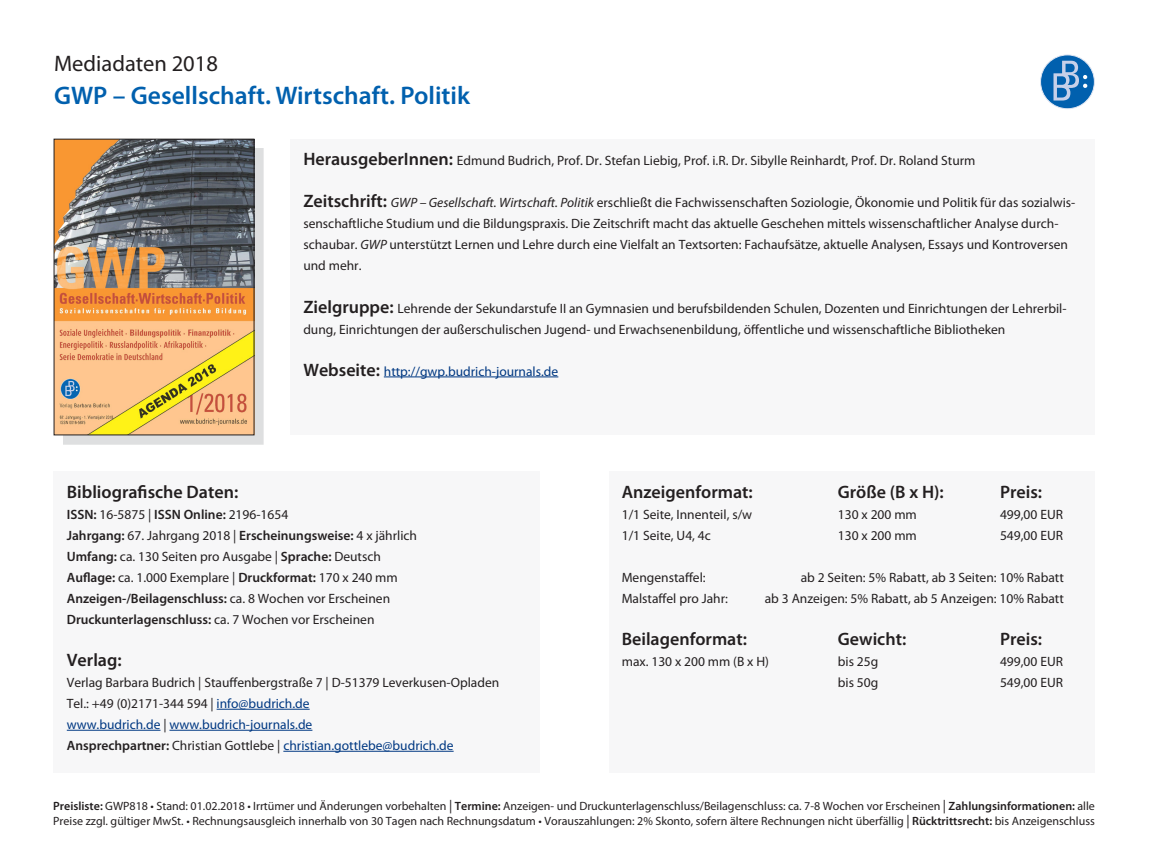
<style>
.page{position:relative;width:1149px;height:851px;background:#fff}
.page>*{position:absolute;margin:0;border:0;box-sizing:border-box;transform-origin:0 0}
.t1{font:600 25.5px "Myriad Pro";color:#0160ae}
.t2{font:22.5px "Myriad Pro";color:#231f20}
.t3{font:600 18px "Myriad Pro";color:#231f20}
.t4{font:13.5px/21px "Myriad Pro";color:#231f20}
.t5{font:600 13.5px "Myriad Pro";color:#231f20}
.t6{font:13.5px "Myriad Pro";color:#003882}
.t7{font:12px/15px "Myriad Pro";color:#231f20}
.s1{font-weight:600;font-size:18px}
.s2{font-style:italic}
.s3{font-weight:600;font-size:18px;color:#231f20}
.s4{font-weight:600}
.s5{font-weight:400}
.s6{color:#003882}
.s7{color:#231f20}
.s8{font-weight:600;color:#231f20}
.s9{font-size:13.5px}
</style>
<div class="page">
<div style="left:290px;top:139px;width:804px;height:296px;background:#f7f7f8"></div>
<hr style="left:384px;top:376px;width:174px;height:1px;background:#003882">
<div style="left:63px;top:148px;width:200px;height:296px;background:#939598;opacity:.3"></div>
<img style="left:56px;top:141px;width:196px;height:292px">
<div style="left:54px;top:139px;width:200px;height:296px;border:1px solid #231f20"></div>
<div style="left:53px;top:471px;width:487px;height:302px;background:#f7f7f8"></div>
<div style="left:608px;top:471px;width:486px;height:302px;background:#f7f7f8"></div>
<hr style="left:216px;top:708px;width:93px;height:1px;background:#003882">
<hr style="left:67px;top:729px;width:93px;height:1px;background:#003882">
<hr style="left:169px;top:729px;width:143px;height:1px;background:#003882">
<hr style="left:283px;top:750px;width:170px;height:1px;background:#003882">
<svg style="left:1040px;top:55px;width:53px;height:54px"></svg>
<div style="left:1039px;top:55px;width:55px;height:54px;border:1px solid #e0e6f3;border-radius:50%"></div>
<svg style="left:1053px;top:61px;width:33px;height:39px"></svg>
<p class="t2" style="left:54px;top:49px;width:165px">Mediadaten 2018</p>
<p class="t1" style="left:54px;top:80px;width:417px">GWP – Gesellschaft. Wirtschaft. Politik</p>
<p class="t4" style="left:303px;top:150px;width:673px"><span class="s1">HerausgeberInnen:</span> Edmund Budrich, Prof. Dr. Stefan Liebig, Prof. i.R. Dr. Sibylle Reinhardt, Prof. Dr. Roland Sturm</p>
<p class="t4" style="left:303px;top:192px;width:773px"><span class="s1">Zeitschrift:</span> <span class="s2">GWP – Gesellschaft. Wirtschaft. Politik</span> erschließt die Fachwissenschaften Soziologie, Ökonomie und Politik für das sozialwis&shy;senschaftliche Studium und die Bildungspraxis. Die Zeitschrift macht das aktuelle Geschehen mittels wissenschaftlicher Analyse durch&shy;schaubar. <span class="s2">GWP</span> unterstützt Lernen und Lehre durch eine Vielfalt an Textsorten: Fachaufsätze, aktuelle Analysen, Essays und Kontroversen und mehr.</p>
<p class="t4" style="left:303px;top:297px;width:764px"><span class="s1">Zielgruppe:</span> Lehrende der Sekundarstufe II an Gymnasien und berufsbildenden Schulen, Dozenten und Einrichtungen der Lehrerbil&shy;dung, Einrichtungen der außerschulischen Jugend- und Erwachsenenbildung, öffentliche und wissenschaftliche Bibliotheken</p>
<p class="t6" style="left:303px;top:362px;width:256px"><span class="s3">Webseite:</span> http://gwp.budrich-journals.de</p>
<p class="t3" style="left:67px;top:480px;width:173px">Bibliografische Daten:</p>
<p class="t4" style="left:67px;top:503px;width:223px"><span class="s4">ISSN:</span> 16-5875 | <span class="s4">ISSN Online:</span> 2196-1654</p>
<p class="t5" style="left:67px;top:526px;width:352px">Jahrgang: <span class="s5">67. Jahrgang 2018 |</span> Erscheinungsweise: <span class="s5">4 x jährlich</span></p>
<p class="t4" style="left:67px;top:545px;width:315px"><span class="s4">Umfang:</span> ca. 130 Seiten pro Ausgabe | <span class="s4">Sprache:</span> Deutsch</p>
<p class="t4" style="left:67px;top:566px;width:332px"><span class="s4">Auflage:</span> ca. 1.000 Exemplare | <span class="s4">Druckformat:</span> 170 x 240 mm</p>
<p class="t5" style="left:67px;top:589px;width:325px">Anzeigen-/Beilagenschluss: <span class="s5">ca. 8 Wochen vor Erscheinen</span></p>
<p class="t5" style="left:67px;top:610px;width:309px">Druckunterlagenschluss: <span class="s5">ca. 7 Wochen vor Erscheinen</span></p>
<p class="t3" style="left:67px;top:648px;width:56px">Verlag:</p>
<p class="t4" style="left:67px;top:671px;width:434px">Verlag Barbara Budrich | Stauffenbergstraße 7 | D-51379 Leverkusen-Opladen</p>
<p class="t4" style="left:67px;top:692px;width:244px">Tel.: +49 (0)2171-344 594 | <span class="s6">info@budrich.de</span></p>
<p class="t6" style="left:67px;top:716px;width:247px">www.budrich.de <span class="s7">|</span> www.budrich-journals.de</p>
<p class="t6" style="left:67px;top:737px;width:388px"><span class="s8">Ansprechpartner:</span> <span class="s7">Christian Gottlebe |</span> christian.gottlebe@budrich.de</p>
<p class="t3" style="left:621px;top:480px;width:132px">Anzeigenformat:</p>
<p class="t3" style="left:837px;top:480px;width:107px">Größe (B x H):</p>
<p class="t3" style="left:999px;top:480px;width:44px">Preis:</p>
<p class="t4" style="left:621px;top:503px;width:132px">1/1 Seite, Innenteil, s/w</p>
<p class="t4" style="left:837px;top:503px;width:80px">130 x 200 mm</p>
<p class="t4" style="left:999px;top:503px;width:64px">499,00 EUR</p>
<p class="t4" style="left:621px;top:524px;width:91px">1/1 Seite, U4, 4c</p>
<p class="t4" style="left:837px;top:524px;width:80px">130 x 200 mm</p>
<p class="t4" style="left:999px;top:524px;width:64px">549,00 EUR</p>
<p class="t4" style="left:621px;top:566px;width:85px">Mengenstaffel:</p>
<p class="t4" style="left:800px;top:566px;width:264px">ab 2 Seiten: 5% Rabatt, ab 3 Seiten: 10% Rabatt</p>
<p class="t4" style="left:621px;top:587px;width:108px">Malstaffel pro Jahr:</p>
<p class="t4" style="left:764px;top:587px;width:300px">ab 3 Anzeigen: 5% Rabatt, ab 5 Anzeigen: 10% Rabatt</p>
<p class="t3" style="left:621px;top:627px;width:127px">Beilagenformat:</p>
<p class="t3" style="left:837px;top:627px;width:70px">Gewicht:</p>
<p class="t3" style="left:999px;top:627px;width:44px">Preis:</p>
<p class="t4" style="left:621px;top:650px;width:149px">max. 130 x 200 mm (B x H)</p>
<p class="t4" style="left:837px;top:650px;width:42px">bis 25g</p>
<p class="t4" style="left:999px;top:650px;width:64px">499,00 EUR</p>
<p class="t4" style="left:837px;top:671px;width:42px">bis 50g</p>
<p class="t4" style="left:999px;top:671px;width:64px">549,00 EUR</p>
<p class="t7" style="left:53px;top:797px;width:1042px"><span class="s4">Preisliste:</span> GWP818 • Stand: 01.02.2018 • Irrtümer und Änderungen vorbehalten <span class="s9">|</span> <span class="s4">Termine:</span> Anzeigen- und Druckunterlagenschluss/Beilagenschluss: ca. 7-8 Wochen vor Erscheinen <span class="s9">|</span> <span class="s4">Zahlungsinformationen:</span> alle<br>Preise zzgl. gültiger MwSt. • Rechnungsausgleich innerhalb von 30 Tagen nach Rechnungsdatum • Vorauszahlungen: 2% Skonto, sofern ältere Rechnungen nicht überfällig <span class="s9">|</span> <span class="s4">Rücktrittsrecht:</span> bis Anzeigenschluss</p>
</div>
